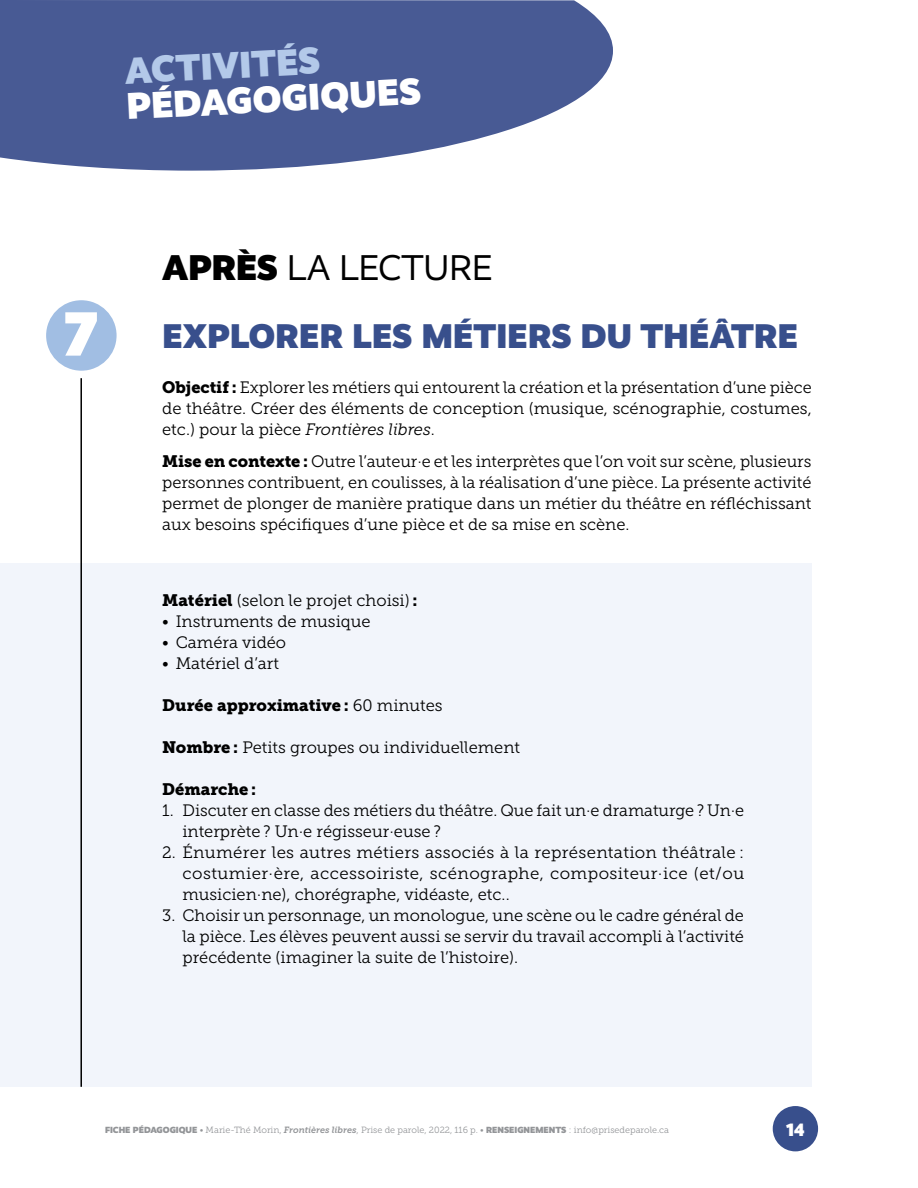
<style>
.page{position:relative;width:918px;height:1188px;background:#fff}
.page>*{position:absolute;margin:0;border:0;box-sizing:border-box;transform-origin:0 0}
.t1{font:900 62.85px "Realist";color:#fff}
.t2{font:900 37.5px "Realist";color:#fff}
.t3{font:900 37.5px "Realist";color:#b3c9e9}
.t4{font:36px "Realist";color:#000}
.t5{font:900 34.5px "Realist";letter-spacing:.01em;color:#384f8c}
.t6{font:900 18px "Realist";color:#fff}
.t7{font:16.5px/21px "Museo Slab 300";color:#000;text-align:justify}
.t8{font:16.5px "Museo Slab 900";color:#000}
.t9{font:9px "Museo Slab 300";color:#939598}
.s1{font-weight:900}
.s2{font-family:"Museo Slab 900"}
.s3{font-style:italic}
.s4{font-family:"Museo Slab 300"}
.s5{font-family:"Realist";font-weight:900}
.s6{font-family:"Museo Slab 700";font-style:italic}
</style>
<div class="page">
<svg style="left:0;top:0;width:613px;height:171px;background:#5e6da0"></svg>
<div style="left:0;top:564px;width:812px;height:523px;background:#f2f5fb"></div>
<hr style="left:80px;top:308px;width:2px;height:779px;background:#000">
<div style="left:42px;top:296px;width:78px;height:78px;background:#a1bee3;border-radius:50%"></div>
<div style="left:39px;top:293px;width:85px;height:85px;border:8px solid #fff;border-radius:50%"></div>
<div style="left:773px;top:1106px;width:45px;height:45px;background:#384f8c;border-radius:50%"></div>
<h2 class="t3" style="left:124px;top:48px;width:197px;rotate:-3deg">ACTIVITÉS</h2>
<h2 class="t2" style="left:126px;top:84px;width:296px;rotate:-3deg">PÉDAGOGIQUES</h2>
<h1 class="t1" style="left:64px;top:296px;width:36px">7</h1>
<h3 class="t4" style="left:162px;top:247px;width:332px"><span class="s1">APRÈS</span> LA LECTURE</h3>
<h3 class="t5" style="left:162px;top:315px;width:637px">EXPLORER LES MÉTIERS DU THÉÂTRE</h3>
<p class="t7" style="left:162px;top:377px;width:651px"><span class="s2">Objectif :</span> Explorer les métiers qui entourent la création et la présentation d’une pièce de théâtre. Créer des éléments de conception (musique, scénographie, costumes, etc.) pour la pièce <span class="s3">Frontières libres</span>.</p>
<p class="t7" style="left:162px;top:451px;width:651px"><span class="s2">Mise en contexte :</span> Outre l’auteur·e et les interprètes que l’on voit sur scène, plusieurs personnes contribuent, en coulisses, à la réalisation d’une pièce. La présente activité permet de plonger de manière pratique dans un métier du théâtre en réfléchissant aux besoins spécifiques d’une pièce et de sa mise en scène.</p>
<p class="t7" style="left:162px;top:590px;width:257px"><span class="s2">Matériel</span> (selon le projet choisi) <span class="s2">:</span></p>
<p class="t7" style="left:162px;top:611px;width:210px">• Instruments de musique</p>
<p class="t7" style="left:162px;top:632px;width:125px">• Caméra vidéo</p>
<p class="t7" style="left:162px;top:653px;width:118px">• Matériel d’art</p>
<p class="t8" style="left:162px;top:696px;width:282px">Durée approximative : <span class="s4">60 minutes</span></p>
<p class="t7" style="left:162px;top:737px;width:359px"><span class="s2">Nombre :</span> Petits groupes ou individuellement</p>
<p class="t8" style="left:162px;top:780px;width:95px">Démarche :</p>
<p class="t7" style="left:182px;top:800px;width:563px;text-indent:-20px">1. Discuter en classe des métiers du théâtre. Que fait un·e dramaturge ? Un·e interprète ? Un·e régisseur·euse ?</p>
<p class="t7" style="left:182px;top:842px;width:563px;text-indent:-20px">2. Énumérer les autres métiers associés à la représentation théâtrale : costumier·ère, accessoiriste, scénographe, compositeur·ice (et/ou musicien·ne), chorégraphe, vidéaste, etc..</p>
<p class="t7" style="left:182px;top:905px;width:563px;text-indent:-20px">3. Choisir un personnage, un monologue, une scène ou le cadre général de la pièce. Les élèves peuvent aussi se servir du travail accompli à l’activité précédente (imaginer la suite de l’histoire).</p>
<p class="t9" style="left:105px;top:1125px;width:566px"><span class="s5">FICHE PÉDAGOGIQUE</span> • Marie-Thé Morin, <span class="s6">Frontières libres</span>, Prise de parole, 2022, 116 p. • <span class="s5">RENSEIGNEMENTS</span> : info@prisedeparole.ca</p>
<p class="t6" style="left:786px;top:1119px;width:20px">14</p>
</div>
